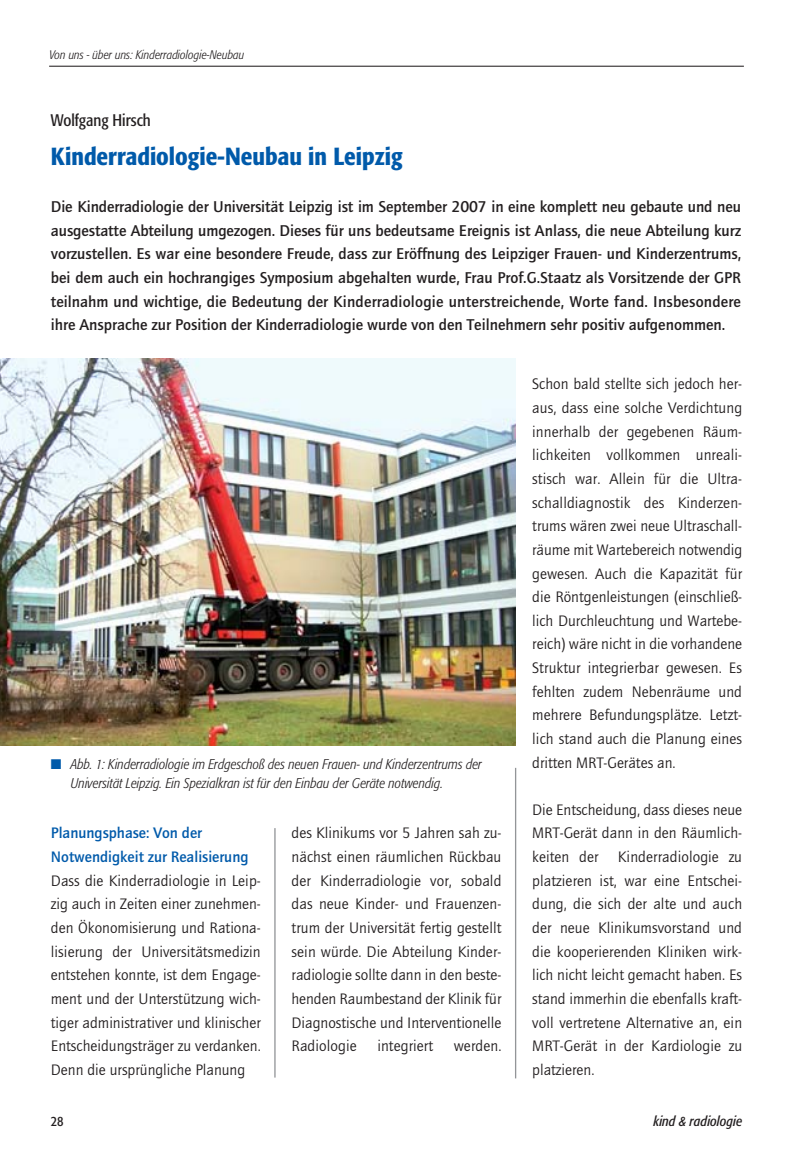
<style>
.page{position:relative;width:794px;height:1171px;background:#fff}
.page>*{position:absolute;margin:0;border:0;box-sizing:border-box;transform-origin:0 0}
.t1{font:500 condensed 24.5px "Formata";color:#005aaa}
.t2{font:condensed 16.62px "Formata";color:#231f20}
.t3{font:700 16.1px/23.6px "Quay";color:#231f20;text-align:justify}
.t4{font:15.75px/23.6px "Quay";color:#231f20;text-align:justify}
.t5{font:700 15.75px/23.6px "Quay";color:#005aaa}
.t6{font:italic 300 condensed 14px/19.2px "Formata";color:#231f20}
.t7{font:italic condensed 14px "Formata";color:#231f20}
.t8{font:condensed 14px "Formata";color:#231f20}
.t9{font:italic 300 condensed 12.25px "Formata";color:#231f20}
.s1{color:#005aaa}
</style>
<div class="page">
<hr style="left:49px;top:66px;width:695px;height:1px;background:#231f20">
<hr style="left:274px;top:828px;width:1px;height:249px;background:#939598">
<hr style="left:515px;top:768px;width:1px;height:310px;background:#939598">
<img style="left:0;top:359px;width:515px;height:387px">
<p class="t9" style="left:49px;top:50px;width:197px">Von uns - über uns: Kinderradiologie-Neubau</p>
<p class="t2" style="left:51px;top:114px;width:102px">Wolfgang Hirsch</p>
<h1 class="t1" style="left:51px;top:146px;width:353px">Kinderradiologie-Neubau in Leipzig</h1>
<p class="t3" style="left:51px;top:196px;width:691px">Die Kinderradiologie der Universität Leipzig ist im September 2007 in eine komplett neu gebaute und neu ausgestatte Abteilung umgezogen. Dieses für uns bedeutsame Ereignis ist Anlass, die neue Abteilung kurz vorzustellen. Es war eine besondere Freude, dass zur Eröffnung des Leipziger Frauen- und Kinderzentrums, bei dem auch ein hochrangiges Symposium abgehalten wurde, Frau Prof.G.Staatz als Vorsitzende der GPR teilnahm und wichtige, die Bedeutung der Kinderradiologie unterstreichende, Worte fand. Insbesondere ihre Ansprache zur Position der Kinderradiologie wurde von den Teilnehmern sehr positiv aufgenommen.</p>
<p class="t6" style="left:71px;top:755px;width:413px;text-indent:-20px"><span class="s1">■</span> Abb. 1: Kinderradiologie im Erdgeschoß des neuen Frauen- und Kinderzentrums der<br>Universität Leipzig. Ein Spezialkran ist für den Einbau der Geräte notwendig.</p>
<p class="t5" style="left:51px;top:822px;width:199px">Planungsphase: Von der<br>Notwendigkeit zur Realisierung</p>
<p class="t4" style="left:51px;top:870px;width:211px">Dass die Kinderradiologie in Leip&shy;zig auch in Zeiten einer zunehmen&shy;den Ökonomisierung und Rationa&shy;lisierung der Universitätsmedizin entstehen konnte, ist dem Engage&shy;ment und der Unterstützung wich&shy;tiger administrativer und klinischer Entscheidungsträger zu verdanken.<br>Denn die ursprüngliche Planung</p>
<p class="t4" style="left:291px;top:822px;width:211px">des Klinikums vor 5 Jahren sah zu&shy;nächst einen räumlichen Rückbau der Kinderradiologie vor, sobald das neue Kinder- und Frauenzen&shy;trum der Universität fertig gestellt sein würde. Die Abteilung Kinder&shy;radiologie sollte dann in den beste&shy;henden Raumbestand der Klinik für Diagnostische und Interventionelle Radiologie</p>
<p class="t4" style="left:377px;top:1035px;width:57px">integriert</p>
<p class="t4" style="left:454px;top:1035px;width:49px">werden.</p>
<p class="t4" style="left:532px;top:374px;width:211px">Schon bald stellte sich jedoch her&shy;aus, dass eine solche Verdichtung innerhalb der gegebenen Räum&shy;lichkeiten vollkommen unreali&shy;stisch war. Allein für die Ultra&shy;schalldiagnostik des Kinderzen&shy;trums wären zwei neue Ultraschall&shy;räume mit Wartebereich notwendig gewesen. Auch die Kapazität für die Röntgenleistungen (einschließ&shy;lich Durchleuchtung und Wartebe&shy;reich) wäre nicht in die vorhandene Struktur integrierbar gewesen. Es fehlten zudem Nebenräume und mehrere Befundungsplätze. Letzt&shy;lich stand auch die Planung eines dritten MRT-Gerätes an.</p>
<p class="t4" style="left:532px;top:799px;width:211px">Die Entscheidung, dass dieses neue MRT-Gerät dann in den Räumlich&shy;keiten der Kinderradiologie zu platzieren ist, war eine Entschei&shy;dung, die sich der alte und auch der neue Klinikumsvorstand und die kooperierenden Kliniken wirk&shy;lich nicht leicht gemacht haben. Es stand immerhin die ebenfalls kraft&shy;voll vertretene Alternative an, ein MRT-Gerät in der Kardiologie zu platzieren.</p>
<p class="t8" style="left:51px;top:1115px;width:14px">28</p>
<p class="t7" style="left:653px;top:1115px;width:90px">kind &amp; radiologie</p>
</div>
